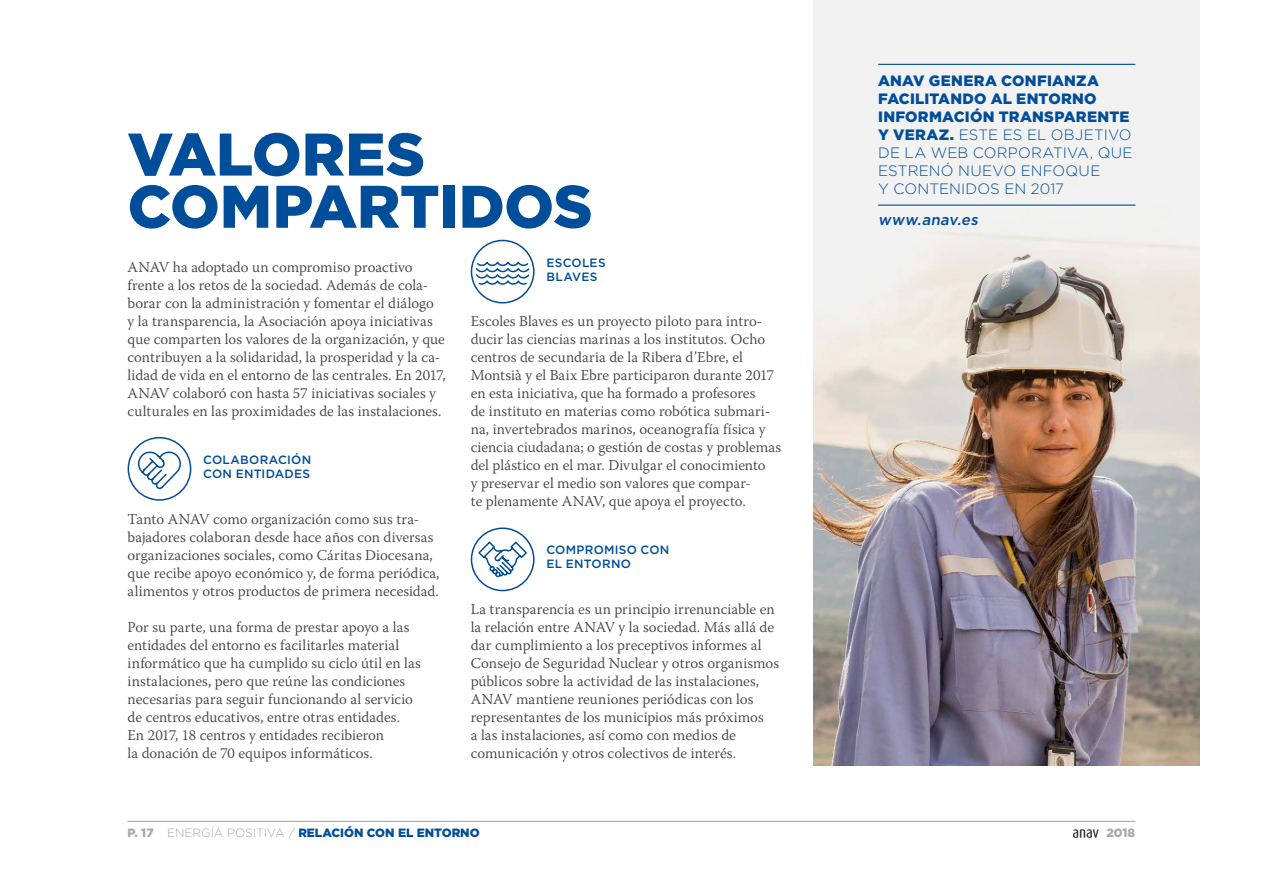
<style>
.page{position:relative;width:1263px;height:893px;background:#fff}
.page>*{position:absolute;margin:0;border:0;box-sizing:border-box;transform-origin:0 0}
.t1{font:900 60px/52.2px "Gotham";letter-spacing:-.005em;color:#004d99}
.t2{font:300 15px/18px "Warnock Pro";letter-spacing:.005em;color:#3e3d40}
.t3{font:300 15px/18px "Gotham";letter-spacing:.005em;color:#004d99}
.t4{font:italic 500 15px "Gotham";color:#004d99}
.t5{font:500 12px/14.4px "Gotham";letter-spacing:.025em;color:#004d99}
.t6{font:900 12px "Gotham";color:#004d99}
.t7{font:900 12px "Gotham";color:#a6a8ab}
.s1{font-weight:900}
.s2{color:#a6a8ab}
.s3{font-weight:300;color:#a6a8ab}
</style>
<div class="page">
<hr style="left:128px;top:821px;width:1007px;height:1px;background:#a6a8ab">
<svg style="left:1073px;top:829px;width:25px;height:9px"></svg>
<img style="left:813px;top:0;width:386px;height:766px">
<hr style="left:878px;top:205px;width:257px;height:1px;background:#004d99">
<hr style="left:878px;top:64px;width:257px;height:1px;background:#004d99">
<svg style="left:127px;top:436px;width:65px;height:65px"></svg>
<svg style="left:470px;top:527px;width:65px;height:65px"></svg>
<svg style="left:470px;top:239px;width:65px;height:65px"></svg>
<h1 class="t1" style="left:128px;top:128px;width:466px">VALORES<br>COMPARTIDOS</h1>
<p class="t2" style="left:128px;top:257px;width:320px">ANAV ha adoptado un compromiso proactivo frente a los retos de la sociedad. Además de cola&shy;borar con la administración y fomentar el diálogo<br>y la transparencia, la Asociación apoya iniciativas que comparten los valores de la organización, y que contribuyen a la solidaridad, la prosperidad y la ca&shy;lidad de vida en el entorno de las centrales. En 2017, ANAV colaboró con hasta 57 iniciativas sociales y culturales en las proximidades de las instalaciones.</p>
<p class="t5" style="left:203px;top:452px;width:109px">COLABORACIÓN<br>CON ENTIDADES</p>
<p class="t2" style="left:128px;top:509px;width:313px">Tanto ANAV como organización como sus tra&shy;bajadores colaboran desde hace años con diversas organizaciones sociales, como Cáritas Diocesana, que recibe apoyo económico y, de forma periódica, alimentos y otros productos de primera necesidad.</p>
<p class="t2" style="left:128px;top:617px;width:295px">Por su parte, una forma de prestar apoyo a las entidades del entorno es facilitarles material informático que ha cumplido su ciclo útil en las instalaciones, pero que reúne las condiciones necesarias para seguir funcionando al servicio de centros educativos, entre otras entidades.<br>En 2017, 18 centros y entidades recibieron<br>la donación de 70 equipos informáticos.</p>
<p class="t5" style="left:546px;top:255px;width:61px">ESCOLES<br>BLAVES</p>
<p class="t2" style="left:471px;top:311px;width:312px">Escoles Blaves es un proyecto piloto para intro&shy;ducir las ciencias marinas a los institutos. Ocho centros de secundaria de la Ribera d’Ebre, el Montsià y el Baix Ebre participaron durante 2017 en esta iniciativa, que ha formado a profesores<br>de instituto en materias como robótica submari&shy;na, invertebrados marinos, oceanografía física y ciencia ciudadana; o gestión de costas y problemas del plástico en el mar. Divulgar el conocimiento<br>y preservar el medio son valores que compar-<br>te plenamente ANAV, que apoya el proyecto.</p>
<p class="t5" style="left:546px;top:542px;width:125px">COMPROMISO CON<br>EL ENTORNO</p>
<p class="t2" style="left:471px;top:599px;width:310px">La transparencia es un principio irrenunciable en la relación entre ANAV y la sociedad. Más allá de dar cumplimiento a los preceptivos informes al Consejo de Seguridad Nuclear y otros organismos públicos sobre la actividad de las instalaciones, ANAV mantiene reuniones periódicas con los representantes de los municipios más próximos<br>a las instalaciones, así como con medios de comunicación y otros colectivos de interés.</p>
<p class="t3" style="left:878px;top:71px;width:256px"><span class="s1">ANAV GENERA CONFIANZA<br>FACILITANDO AL ENTORNO<br>INFORMACIÓN TRANSPARENTE<br>Y VERAZ.</span> ESTE ES EL OBJETIVO<br>DE LA WEB CORPORATIVA, QUE<br>ESTRENÓ NUEVO ENFOQUE<br>Y CONTENIDOS EN 2017</p>
<p class="t4" style="left:878px;top:210px;width:104px">www.anav.es</p>
<p class="t6" style="left:128px;top:825px;width:354px"><span class="s2">P. 17</span> <span class="s3">ENERGÍA POSITIVA /</span> RELACIÓN CON EL ENTORNO</p>
<p class="t7" style="left:1106px;top:825px;width:30px">2018</p>
</div>
